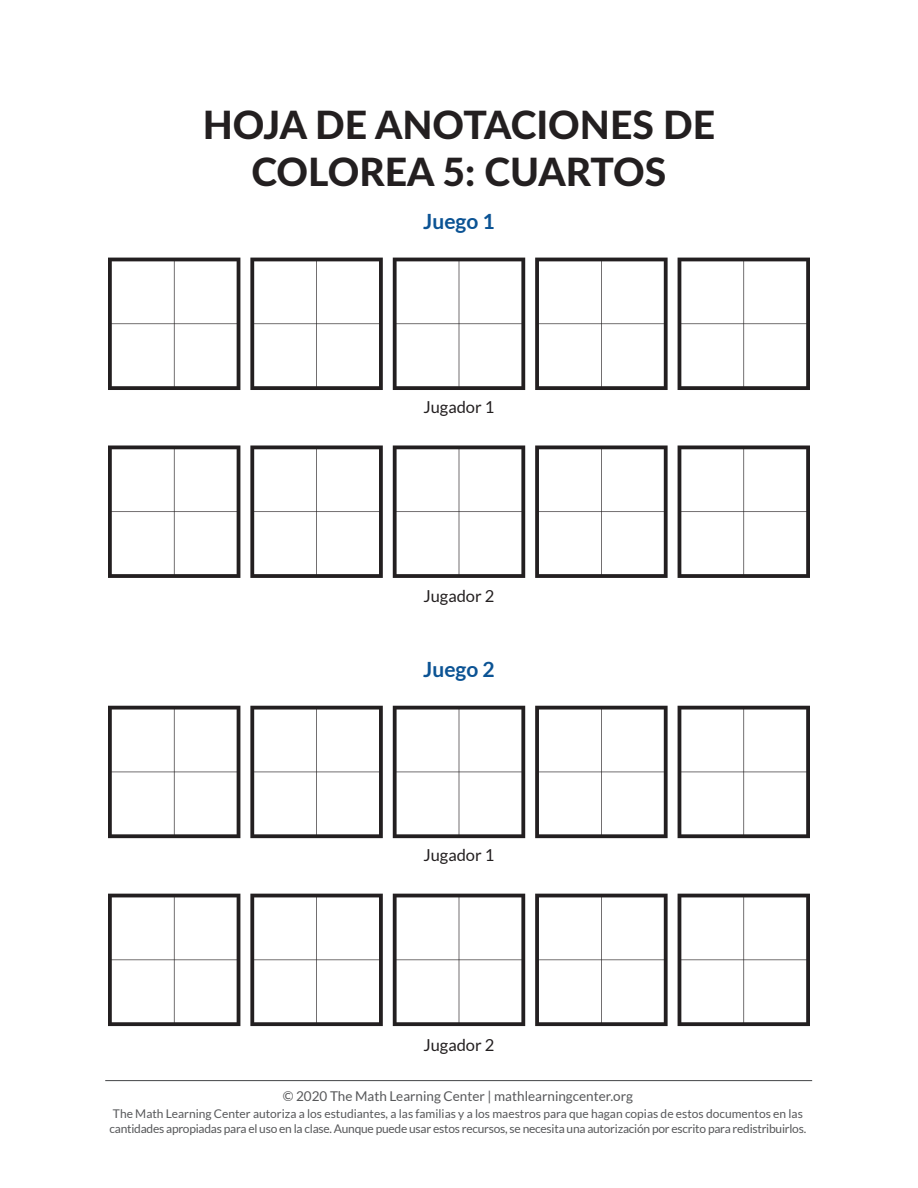
<style>
.page{position:relative;width:918px;height:1188px;background:#fff}
.page>*{position:absolute;margin:0;border:0;box-sizing:border-box;transform-origin:0 0}
.t1{font:800 39px/46.8px "Lato";color:#231f20;text-align:center}
.t2{font:700 21px "Lato";color:#0b5394}
.t3{font:16.5px "Lato";color:#231f20}
.t4{font:13.5px "Lato";color:#57585a}
.t5{font:12px/15px "Lato";letter-spacing:-.02em;color:#57585a}
</style>
<div class="page">
<hr style="left:105px;top:1080px;width:707px;height:1px;background:#57585a">
<svg style="left:108px;top:258px;width:132px;height:132px"></svg>
<svg style="left:250px;top:258px;width:133px;height:132px"></svg>
<svg style="left:393px;top:258px;width:132px;height:132px"></svg>
<svg style="left:535px;top:258px;width:133px;height:132px"></svg>
<svg style="left:678px;top:258px;width:132px;height:132px"></svg>
<svg style="left:108px;top:446px;width:132px;height:132px"></svg>
<svg style="left:250px;top:446px;width:133px;height:132px"></svg>
<svg style="left:393px;top:446px;width:132px;height:132px"></svg>
<svg style="left:535px;top:446px;width:133px;height:132px"></svg>
<svg style="left:678px;top:446px;width:132px;height:132px"></svg>
<svg style="left:108px;top:706px;width:132px;height:132px"></svg>
<svg style="left:250px;top:706px;width:133px;height:132px"></svg>
<svg style="left:393px;top:706px;width:132px;height:132px"></svg>
<svg style="left:535px;top:706px;width:133px;height:132px"></svg>
<svg style="left:678px;top:706px;width:132px;height:132px"></svg>
<svg style="left:108px;top:894px;width:132px;height:132px"></svg>
<svg style="left:250px;top:894px;width:133px;height:132px"></svg>
<svg style="left:393px;top:894px;width:132px;height:132px"></svg>
<svg style="left:535px;top:894px;width:133px;height:132px"></svg>
<svg style="left:678px;top:894px;width:132px;height:132px"></svg>
<h1 class="t1" style="left:203px;top:100px;width:514px">HOJA DE ANOTACIONES DE<br>COLOREA 5: CUARTOS</h1>
<h2 class="t2" style="left:423px;top:209px;width:73px">Juego 1</h2>
<h3 class="t3" style="left:423px;top:398px;width:73px">Jugador 1</h3>
<h3 class="t3" style="left:423px;top:587px;width:73px">Jugador 2</h3>
<h2 class="t2" style="left:423px;top:657px;width:73px">Juego 2</h2>
<h3 class="t3" style="left:423px;top:846px;width:73px">Jugador 1</h3>
<h3 class="t3" style="left:423px;top:1035px;width:73px">Jugador 2</h3>
<p class="t4" style="left:283px;top:1088px;width:352px">© 2020 The Math Learning Center | mathlearningcenter.org</p>
<p class="t5" style="left:110px;top:1106px;width:698px">The Math Learning Center autoriza a los estudiantes, a las familias y a los maestros para que hagan copias de estos documentos en las cantidades apropiadas para el uso en la clase. Aunque puede usar estos recursos, se necesita una autorización por escrito para redistribuirlos.</p>
</div>
